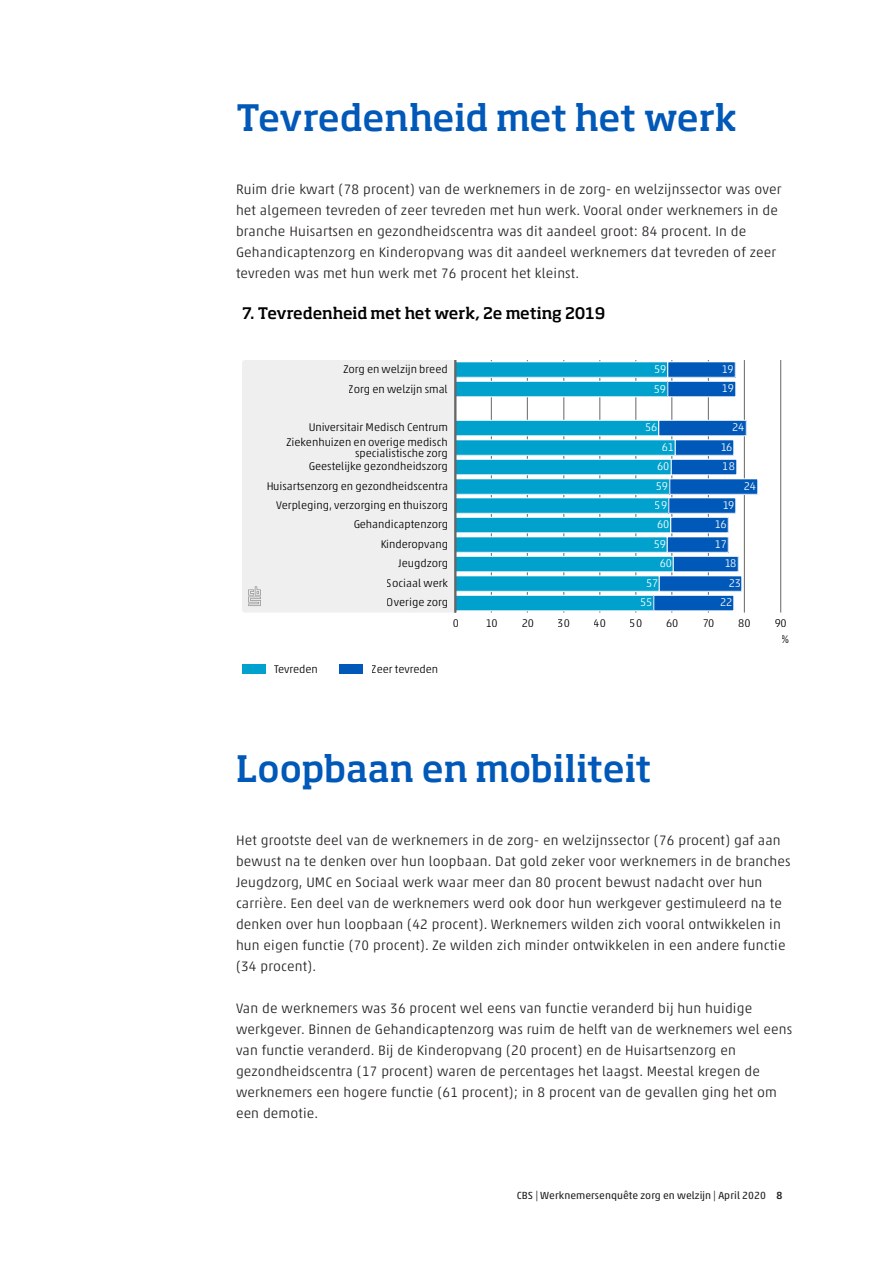
<style>
.page{position:relative;width:893px;height:1263px;background:#fff}
.page>*{position:absolute;margin:0;border:0;box-sizing:border-box;transform-origin:0 0}
._02_Kop{font:500 36px "Soho Pro";letter-spacing:-.01em;color:#0058b8}
.t1{font:500 15.75px "Soho Pro";letter-spacing:-.01em;color:#000}
._03_Platte_tekst{font:300 13.8px/21px "Akko Pro";letter-spacing:.01em;color:#231f20}
.t2{font:300 11.25px/19.4px "Akko Pro";color:#000;text-align:right}
.t3{font:300 11.25px/20px "Akko Pro";color:#fff}
.t4{font:10.5px "Akko Pro";letter-spacing:.005em;color:#231f20}
.s1{font-weight:500}
</style>
<div class="page">
<div style="left:242px;top:360px;width:212px;height:252px;background:#efefef"></div>
<hr style="left:491px;top:360px;width:1px;height:253px;background:#666">
<hr style="left:527px;top:360px;width:1px;height:253px;background:#666">
<hr style="left:564px;top:360px;width:1px;height:253px;background:#666">
<hr style="left:600px;top:360px;width:1px;height:253px;background:#666">
<hr style="left:636px;top:360px;width:1px;height:253px;background:#666">
<hr style="left:672px;top:360px;width:1px;height:253px;background:#666">
<hr style="left:708px;top:360px;width:1px;height:253px;background:#666">
<hr style="left:744px;top:360px;width:1px;height:253px;background:#666">
<hr style="left:780px;top:360px;width:1px;height:253px;background:#666">
<svg style="left:248px;top:586px;width:13px;height:20px"></svg>
<div style="left:455px;top:362px;width:213px;height:15px;background:#00a1cd"></div>
<div style="left:455px;top:362px;width:213px;height:16px;border:1px solid #fff"></div>
<div style="left:455px;top:381px;width:213px;height:16px;background:#00a1cd"></div>
<div style="left:455px;top:381px;width:213px;height:16px;border:1px solid #fff"></div>
<div style="left:455px;top:420px;width:204px;height:16px;background:#00a1cd"></div>
<div style="left:455px;top:420px;width:204px;height:16px;border:1px solid #fff"></div>
<div style="left:455px;top:440px;width:220px;height:15px;background:#00a1cd"></div>
<div style="left:455px;top:440px;width:220px;height:16px;border:1px solid #fff"></div>
<div style="left:455px;top:459px;width:216px;height:16px;background:#00a1cd"></div>
<div style="left:455px;top:459px;width:216px;height:16px;border:1px solid #fff"></div>
<div style="left:455px;top:479px;width:215px;height:15px;background:#00a1cd"></div>
<div style="left:455px;top:479px;width:215px;height:16px;border:1px solid #fff"></div>
<div style="left:455px;top:498px;width:214px;height:15px;background:#00a1cd"></div>
<div style="left:455px;top:498px;width:214px;height:16px;border:1px solid #fff"></div>
<div style="left:455px;top:517px;width:216px;height:16px;background:#00a1cd"></div>
<div style="left:455px;top:517px;width:216px;height:16px;border:1px solid #fff"></div>
<div style="left:455px;top:537px;width:212px;height:15px;background:#00a1cd"></div>
<div style="left:455px;top:537px;width:212px;height:16px;border:1px solid #fff"></div>
<div style="left:455px;top:556px;width:218px;height:16px;background:#00a1cd"></div>
<div style="left:455px;top:556px;width:218px;height:16px;border:1px solid #fff"></div>
<div style="left:455px;top:576px;width:204px;height:15px;background:#00a1cd"></div>
<div style="left:455px;top:576px;width:204px;height:16px;border:1px solid #fff"></div>
<div style="left:455px;top:595px;width:199px;height:16px;background:#00a1cd"></div>
<div style="left:455px;top:595px;width:199px;height:16px;border:1px solid #fff"></div>
<div style="left:668px;top:362px;width:67px;height:15px;background:#0058b8"></div>
<div style="left:667px;top:362px;width:68px;height:16px;border:1px solid #fff"></div>
<div style="left:668px;top:381px;width:68px;height:16px;background:#0058b8"></div>
<div style="left:667px;top:381px;width:69px;height:16px;border:1px solid #fff"></div>
<div style="left:659px;top:420px;width:87px;height:16px;background:#0058b8"></div>
<div style="left:658px;top:420px;width:88px;height:16px;border:1px solid #fff"></div>
<div style="left:675px;top:440px;width:59px;height:15px;background:#0058b8"></div>
<div style="left:675px;top:440px;width:59px;height:16px;border:1px solid #fff"></div>
<div style="left:671px;top:459px;width:66px;height:16px;background:#0058b8"></div>
<div style="left:671px;top:459px;width:66px;height:16px;border:1px solid #fff"></div>
<div style="left:670px;top:479px;width:88px;height:15px;background:#0058b8"></div>
<div style="left:669px;top:479px;width:89px;height:16px;border:1px solid #fff"></div>
<div style="left:669px;top:498px;width:67px;height:15px;background:#0058b8"></div>
<div style="left:668px;top:498px;width:68px;height:16px;border:1px solid #fff"></div>
<div style="left:671px;top:517px;width:57px;height:16px;background:#0058b8"></div>
<div style="left:670px;top:517px;width:58px;height:16px;border:1px solid #fff"></div>
<div style="left:667px;top:537px;width:61px;height:15px;background:#0058b8"></div>
<div style="left:667px;top:537px;width:61px;height:16px;border:1px solid #fff"></div>
<div style="left:673px;top:556px;width:65px;height:16px;background:#0058b8"></div>
<div style="left:673px;top:556px;width:65px;height:16px;border:1px solid #fff"></div>
<div style="left:659px;top:576px;width:83px;height:15px;background:#0058b8"></div>
<div style="left:659px;top:576px;width:83px;height:16px;border:1px solid #fff"></div>
<div style="left:654px;top:595px;width:80px;height:16px;background:#0058b8"></div>
<div style="left:653px;top:595px;width:81px;height:16px;border:1px solid #fff"></div>
<hr style="left:454px;top:360px;width:2px;height:253px;background:#666">
<div style="left:242px;top:664px;width:23px;height:9px;background:#00a1cd"></div>
<div style="left:340px;top:664px;width:23px;height:9px;background:#0058b8"></div>
<p class="_02_Kop" style="left:236px;top:92px;width:503px">Tevredenheid met het werk</p>
<p class="_03_Platte_tekst" style="left:236px;top:179px;width:547px">Ruim drie kwart (78 procent) van de werknemers in de zorg- en welzijnssector was over het algemeen tevreden of zeer tevreden met hun werk. Vooral onder werknemers in de branche Huisartsen en gezondheidscentra was dit aandeel groot: 84 procent. In de Gehandicaptenzorg en Kinderopvang was dit aandeel werknemers dat tevreden of zeer tevreden was met hun werk met 76 procent het kleinst.</p>
<p class="t1" style="left:242px;top:302px;width:365px">7. Tevredenheid met het werk, 2e meting 2019</p>
<p class="t2" style="left:343px;top:359px;width:106px;text-align:center">Zorg en welzĳn breed<br>Zorg en welzĳn smal</p>
<p class="t2" style="left:286px;top:420px;width:163px;line-height:15px">Universitair Medisch Centrum<br>Ziekenhuizen en overige medisch</p>
<p class="t2" style="left:308px;top:446px;width:141px;line-height:13.5px">specialistische zorg<br>Geestelĳke gezondheidszorg</p>
<p class="t2" style="left:266px;top:476px;width:183px">Huisartsenzorg en gezondheidscentra<br>Verpleging, verzorging en thuiszorg<br>Gehandicaptenzorg<br>Kinderopvang<br>Jeugdzorg<br>Sociaal werk<br>Overige zorg</p>
<p class="t3" style="left:654px;top:359px;width:14px">59<br>59</p>
<p class="t3" style="left:645px;top:417px;width:14px">56</p>
<p class="t3" style="left:662px;top:437px;width:14px">61</p>
<p class="t3" style="left:657px;top:456px;width:14px">60</p>
<p class="t3" style="left:656px;top:476px;width:14px">59</p>
<p class="t3" style="left:655px;top:495px;width:14px">59</p>
<p class="t3" style="left:657px;top:514px;width:14px">60</p>
<p class="t3" style="left:654px;top:534px;width:14px">59</p>
<p class="t3" style="left:660px;top:553px;width:14px">60</p>
<p class="t3" style="left:646px;top:573px;width:14px">57</p>
<p class="t3" style="left:640px;top:592px;width:14px">55</p>
<p class="t3" style="left:721px;top:359px;width:14px;line-height:19.5px">19<br>19</p>
<p class="t3" style="left:732px;top:417px;width:14px">24</p>
<p class="t3" style="left:720px;top:437px;width:14px">16</p>
<p class="t3" style="left:723px;top:456px;width:14px">18</p>
<p class="t3" style="left:744px;top:476px;width:14px">24</p>
<p class="t3" style="left:722px;top:495px;width:14px">19</p>
<p class="t3" style="left:714px;top:514px;width:14px">16</p>
<p class="t3" style="left:715px;top:534px;width:14px">17</p>
<p class="t3" style="left:724px;top:553px;width:14px">18</p>
<p class="t3" style="left:729px;top:573px;width:14px">23</p>
<p class="t3" style="left:720px;top:592px;width:14px">22</p>
<p class="t2" style="left:452px;top:613px;width:8px">0</p>
<p class="t2" style="left:485px;top:613px;width:14px">10</p>
<p class="t2" style="left:522px;top:613px;width:14px">20</p>
<p class="t2" style="left:558px;top:613px;width:14px">30</p>
<p class="t2" style="left:594px;top:613px;width:14px">40</p>
<p class="t2" style="left:630px;top:613px;width:14px">50</p>
<p class="t2" style="left:666px;top:613px;width:14px">60</p>
<p class="t2" style="left:702px;top:613px;width:14px">70</p>
<p class="t2" style="left:738px;top:613px;width:14px">80</p>
<p class="t2" style="left:774px;top:613px;width:14px">90</p>
<p class="t2" style="left:274px;top:659px;width:45px">Tevreden</p>
<p class="t2" style="left:372px;top:659px;width:68px">Zeer tevreden</p>
<p class="_02_Kop" style="left:236px;top:743px;width:417px">Loopbaan en mobiliteit</p>
<p class="t2" style="left:782px;top:629px;width:10px">%</p>
<p class="_03_Platte_tekst" style="left:236px;top:830px;width:556px">Het grootste deel van de werknemers in de zorg- en welzijnssector (76 procent) gaf aan bewust na te denken over hun loopbaan. Dat gold zeker voor werknemers in de branches Jeugdzorg, UMC en Sociaal werk waar meer dan 80 procent bewust nadacht over hun carrière. Een deel van de werknemers werd ook door hun werkgever gestimuleerd na te denken over hun loopbaan (42 procent). Werknemers wilden zich vooral ontwikkelen in hun eigen functie (70 procent). Ze wilden zich minder ontwikkelen in een andere functie (34 procent).</p>
<p class="_03_Platte_tekst" style="left:236px;top:998px;width:558px">Van de werknemers was 36 procent wel eens van functie veranderd bij hun huidige werkgever. Binnen de Gehandicaptenzorg was ruim de helft van de werknemers wel eens van functie veranderd. Bij de Kinderopvang (20 procent) en de Huisartsenzorg en gezondheidscentra (17 procent) waren de percentages het laagst. Meestal kregen de werknemers een hogere functie (61 procent); in 8 procent van de gevallen ging het om een demotie.</p>
<p class="t4" style="left:517px;top:1189px;width:267px">CBS | Werknemersenquête zorg en welzijn | April 2020 <span class="s1">8</span></p>
</div>
